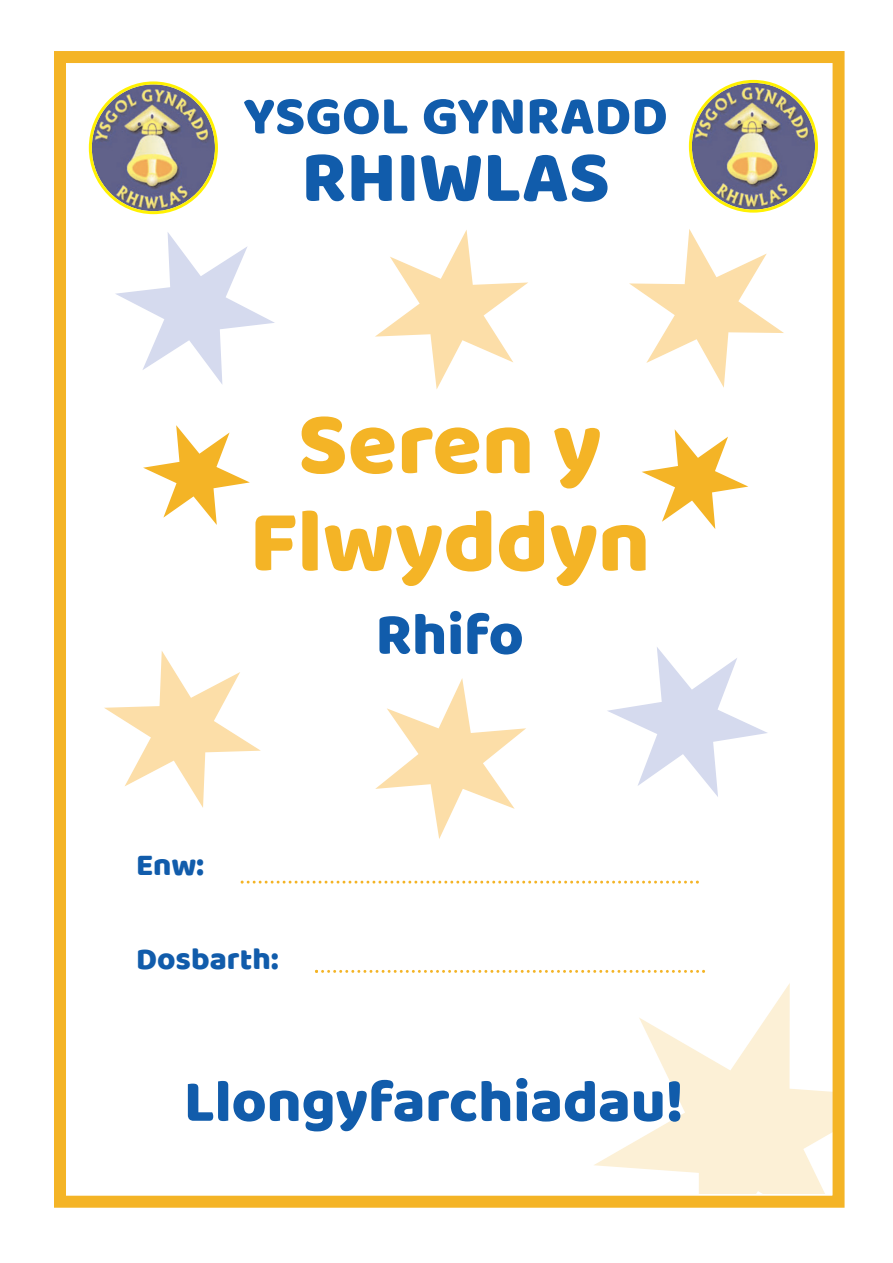
<style>
.page{position:relative;width:893px;height:1263px;background:#fff}
.page>*{position:absolute;margin:0;border:0;box-sizing:border-box;transform-origin:0 0}
.t1{font:90px/97.5px "Baloo";color:#f4b426;text-align:center}
.t2{font:74.25px "Baloo";color:#115cab}
.t3{font:60px "Baloo";color:#115cab}
.t4{font:54.9px "Baloo";color:#115cab}
.t5{font:31.5px "Baloo";color:#115cab}
</style>
<div class="page">
<svg style="left:594px;top:983px;width:237px;height:211px"></svg>
<div style="left:54px;top:51px;width:790px;height:1157px;border:12px solid #f4b426"></div>
<svg style="left:689px;top:80px;width:129px;height:133px"></svg>
<svg style="left:89px;top:81px;width:129px;height:133px"></svg>
<svg style="left:115px;top:232px;width:160px;height:152px"></svg>
<svg style="left:629px;top:229px;width:155px;height:159px"></svg>
<svg style="left:375px;top:230px;width:153px;height:159px"></svg>
<svg style="left:642px;top:429px;width:106px;height:100px"></svg>
<svg style="left:143px;top:425px;width:107px;height:100px"></svg>
<svg style="left:241px;top:881px;width:458px;height:3px"></svg>
<svg style="left:315px;top:970px;width:390px;height:3px"></svg>
<svg style="left:607px;top:647px;width:161px;height:150px"></svg>
<svg style="left:104px;top:651px;width:157px;height:157px"></svg>
<svg style="left:375px;top:678px;width:151px;height:161px"></svg>
<p class="t4" style="left:243px;top:82px;width:426px">YSGOL GYNRADD</p>
<p class="t2" style="left:301px;top:132px;width:310px">RHIWLAS</p>
<h1 class="t1" style="left:250px;top:393px;width:402px">Seren y<br>Flwyddyn</h1>
<p class="t3" style="left:376px;top:598px;width:150px">Rhifo</p>
<p class="t5" style="left:136px;top:846px;width:70px">Enw:</p>
<p class="t5" style="left:136px;top:940px;width:144px">Dosbarth:</p>
<p class="t3" style="left:184px;top:1065px;width:501px">Llongyfarchiadau!</p>
</div>
